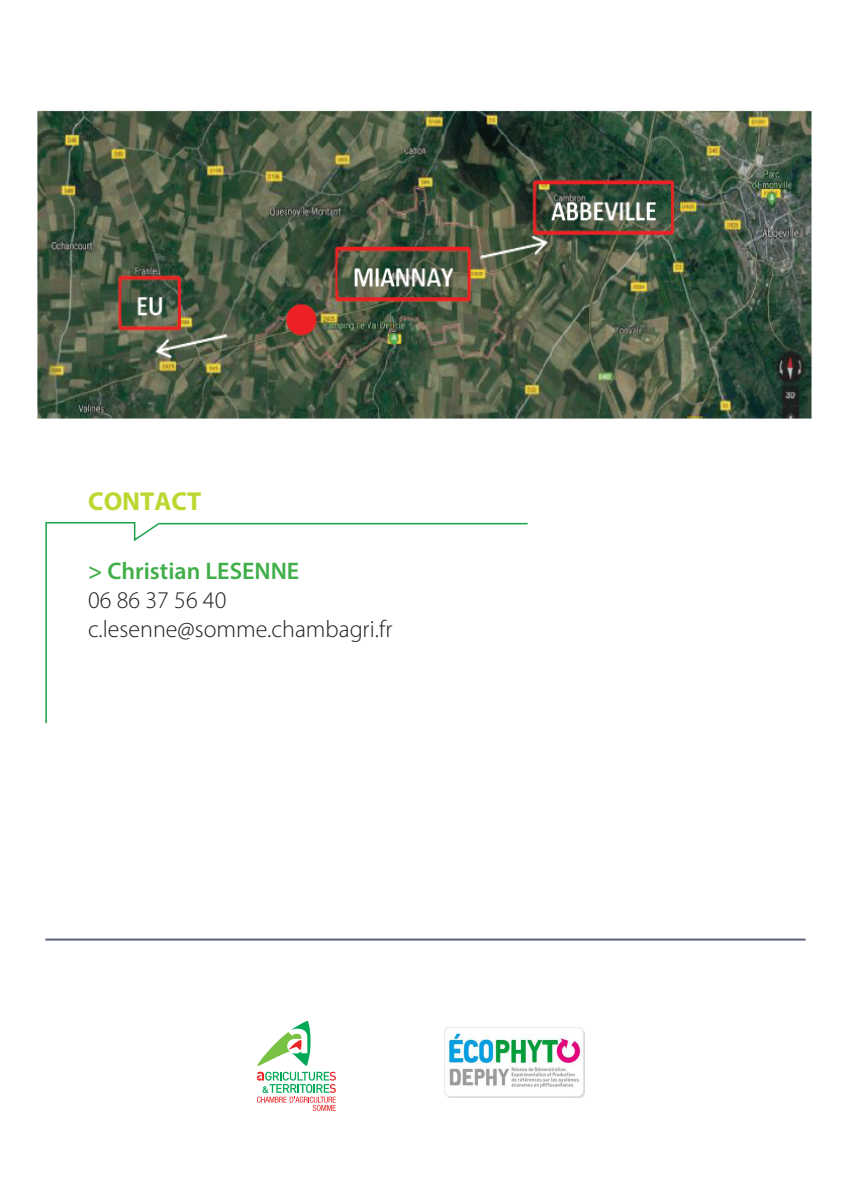
<style>
.page{position:relative;width:851px;height:1191px;background:#fff}
.page>*{position:absolute;margin:0;border:0;box-sizing:border-box;transform-origin:0 0}
.t1{font:700 26px "Myriad Pro";color:#bed630}
.t2{font:300 24px "Myriad Pro";color:#231f20}
.t3{font:600 24px "Myriad Pro";color:#40ae49}
</style>
<div class="page">
<img style="left:37px;top:110px;width:775px;height:309px">
<svg style="left:45px;top:522px;width:483px;height:202px"></svg>
<svg style="left:257px;top:1020px;width:79px;height:91px"></svg>
<img style="left:444px;top:1028px;width:140px;height:69px">
<hr style="left:45px;top:938px;width:760px;height:2px;background:#5c617a">
<p class="t1" style="left:88px;top:484px;width:115px">CONTACT</p>
<p class="t3" style="left:88px;top:555px;width:213px">&gt; Christian LESENNE</p>
<p class="t2" style="left:88px;top:585px;width:140px">06 86 37 56 40</p>
<p class="t2" style="left:88px;top:614px;width:306px">c.lesenne@somme.chambagri.fr</p>
</div>
